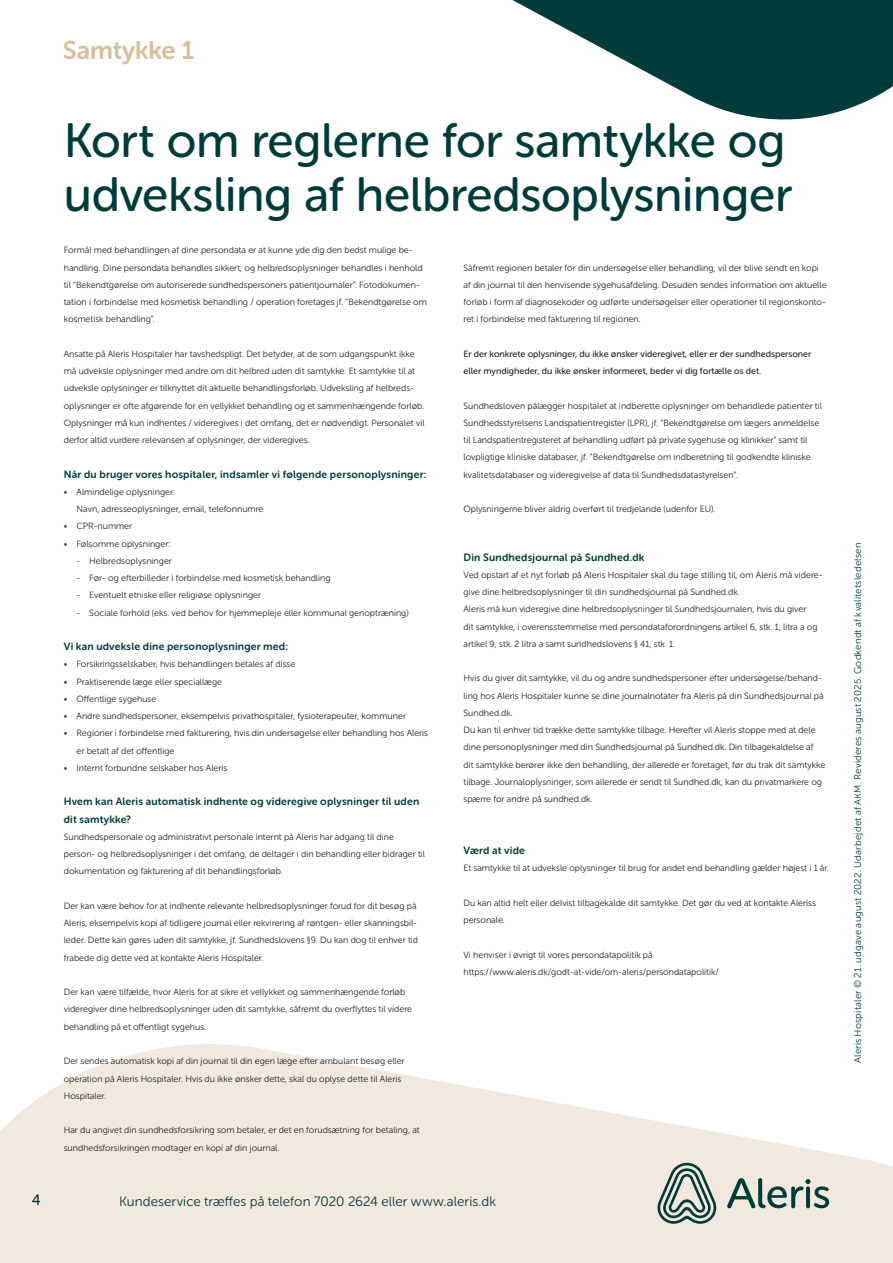
<style>
.page{position:relative;width:893px;height:1263px;background:#fff}
.page>*{position:absolute;margin:0;border:0;box-sizing:border-box;transform-origin:0 0}
.overskrift{font:48px/54px "Museo Sans Rounded 500";letter-spacing:-.01em;color:#003b3c}
.t1{font:25.5px "Museo Sans Rounded 700";letter-spacing:-.01em;color:#d7bf9c}
.t2{font:15px "Museo Sans Rounded 500";color:#003b3c}
.t3{font:13.5px "Museo Sans Rounded 300";letter-spacing:.005em;color:#003b3c}
.ml_rubrik{font:10.5px/17.2px "Museo Sans Rounded 700";letter-spacing:.02em;color:#003b3c}
.t4{font:9.75px "Museo Sans Rounded 300";letter-spacing:.02em;color:#003b3c}
.brødtekst{font:9px/17.2px "Museo Sans Rounded 300";color:#231f20}
.brødtekst_semibold{font:9px/17.2px "Museo Sans Rounded 500";color:#231f20}
.s1{color:#003b3c}
</style>
<div class="page">
<svg style="left:0;top:1044px;width:893px;height:219px;fill:#f2e9dc"></svg>
<svg style="left:727px;top:1178px;width:102px;height:30px;background:#a1afa7"></svg>
<svg style="left:655px;top:1163px;width:63px;height:61px;background:#a4b1a8"></svg>
<svg style="left:512px;top:0;width:381px;height:120px;fill:#003b3c"></svg>
<h2 class="t1" style="left:63px;top:36px;width:133px">Samtykke 1</h2>
<h3 class="t2" style="left:32px;top:1192px;width:10px">4</h3>
<p class="overskrift" style="left:64px;top:114px;width:730px">Kort om reglerne for samtykke og udveksling af helbredsoplysninger</p>
<p class="brødtekst" style="left:64px;top:242px;width:365px">Formål med behandlingen af dine persondata er at kunne yde dig den bedst mulige be&shy;handling. Dine persondata behandles sikkert, og helbredsoplysninger behandles i henhold til ”Bekendtgørelse om autoriserede sundhedspersoners patientjournaler”. Fotodokumen&shy;tation i forbindelse med kosmetisk behandling / operation foretages jf. ”Bekendtgørelse om kosmetisk behandling”.</p>
<p class="brødtekst" style="left:64px;top:345px;width:362px">Ansatte på Aleris Hospitaler har tavshedspligt. Det betyder, at de som udgangspunkt ikke må udveksle oplysninger med andre om dit helbred uden dit samtykke. Et samtykke til at udveksle oplysninger er tilknyttet dit aktuelle behandlingsforløb. Udveksling af helbreds&shy;oplysninger er ofte afgørende for en vellykket behandling og et sammenhængende forløb.<br>Oplysninger må kun indhentes / videregives i det omfang, det er nødvendigt. Personalet vil derfor altid vurdere relevansen af oplysninger, der videregives.</p>
<p class="ml_rubrik" style="left:64px;top:465px;width:364px">Når du bruger vores hospitaler, indsamler vi følgende personoplysninger:</p>
<p class="brødtekst" style="left:77px;top:483px;width:188px;text-indent:-13px"><span class="s1">•</span> Almindelige oplysninger:<br>Navn, adresseoplysninger, email, telefonnumre</p>
<p class="brødtekst" style="left:64px;top:518px;width:70px"><span class="s1">•</span> CPR-nummer</p>
<p class="brødtekst" style="left:64px;top:535px;width:108px"><span class="s1">•</span> Følsomme oplysninger:</p>
<p class="brødtekst" style="left:77px;top:552px;width:97px"><span class="s1">-</span> Helbredsoplysninger</p>
<p class="brødtekst" style="left:77px;top:569px;width:255px"><span class="s1">-</span> Før- og efterbilleder i forbindelse med kosmetisk behandling</p>
<p class="brødtekst" style="left:77px;top:587px;width:186px"><span class="s1">-</span> Eventuelt etniske eller religiøse oplysninger</p>
<p class="brødtekst" style="left:77px;top:604px;width:334px"><span class="s1">-</span> Sociale forhold (eks. ved behov for hjemmepleje eller kommunal genoptræning)</p>
<p class="ml_rubrik" style="left:64px;top:638px;width:226px">Vi kan udveksle dine personoplysninger med:</p>
<p class="brødtekst" style="left:64px;top:656px;width:233px"><span class="s1">•</span> Forsikringsselskaber, hvis behandlingen betales af disse</p>
<p class="brødtekst" style="left:64px;top:673px;width:160px"><span class="s1">•</span> Praktiserende læge eller speciallæge</p>
<p class="brødtekst" style="left:64px;top:690px;width:94px"><span class="s1">•</span> Offentlige sygehuse</p>
<p class="brødtekst" style="left:64px;top:707px;width:344px"><span class="s1">•</span> Andre sundhedspersoner, eksempelvis privathospitaler, fysioterapeuter, kommuner</p>
<p class="brødtekst" style="left:77px;top:725px;width:353px;text-indent:-13px"><span class="s1">•</span> Regioner i forbindelse med fakturering, hvis din undersøgelse eller behandling hos Aleris er betalt af det offentlige</p>
<p class="brødtekst" style="left:64px;top:759px;width:165px"><span class="s1">•</span> Internt forbundne selskaber hos Aleris</p>
<p class="ml_rubrik" style="left:64px;top:793px;width:357px">Hvem kan Aleris automatisk indhente og videregive oplysninger til uden dit samtykke?</p>
<p class="brødtekst" style="left:64px;top:828px;width:363px">Sundhedspersonale og administrativt personale internt på Aleris har adgang til dine person- og helbredsoplysninger i det omfang, de deltager i din behandling eller bidrager til dokumentation og fakturering af dit behandlingsforløb.</p>
<p class="brødtekst" style="left:64px;top:897px;width:356px">Der kan være behov for at indhente relevante helbredsoplysninger forud for dit besøg på Aleris, eksempelvis kopi af tidligere journal eller rekvirering af røntgen- eller skanningsbil&shy;leder. Dette kan gøres uden dit samtykke, jf. Sundhedslovens §9. Du kan dog til enhver tid frabede dig dette ved at kontakte Aleris Hospitaler.</p>
<p class="brødtekst" style="left:64px;top:983px;width:350px">Der kan være tilfælde, hvor Aleris for at sikre et vellykket og sammenhængende forløb videregiver dine helbredsoplysninger uden dit samtykke, såfremt du overflyttes til videre behandling på et offentligt sygehus.</p>
<p class="brødtekst" style="left:64px;top:1052px;width:342px">Der sendes automatisk kopi af din journal til din egen læge efter ambulant besøg eller operation på Aleris Hospitaler. Hvis du ikke ønsker dette, skal du oplyse dette til Aleris<br>Hospitaler.</p>
<p class="brødtekst" style="left:64px;top:1121px;width:357px">Har du angivet din sundhedsforsikring som betaler, er det en forudsætning for betaling, at sundhedsforsikringen modtager en kopi af din journal.</p>
<p class="brødtekst" style="left:463px;top:259px;width:365px">Såfremt regionen betaler for din undersøgelse eller behandling, vil der blive sendt en kopi af din journal til den henvisende sygehusafdeling. Desuden sendes information om aktuelle forløb i form af diagnosekoder og udførte undersøgelser eller operationer til regionskonto&shy;ret i forbindelse med fakturering til regionen.</p>
<p class="brødtekst_semibold" style="left:463px;top:345px;width:349px">Er der konkrete oplysninger, du ikke ønsker videregivet, eller er der sundhedspersoner eller myndigheder, du ikke ønsker informeret, beder vi dig fortælle os det.</p>
<p class="brødtekst" style="left:463px;top:397px;width:360px">Sundhedsloven pålægger hospitalet at indberette oplysninger om behandlede patienter til Sundhedsstyrelsens Landspatientregister (LPR), jf. ”Bekendtgørelse om lægers anmeldelse til Landspatientregisteret af behandling udført på private sygehuse og klinikker” samt til lovpligtige kliniske databaser, jf. ”Bekendtgørelse om indberetning til godkendte kliniske kvalitetsdatabaser og videregivelse af data til Sundhedsdatastyrelsen”.</p>
<p class="brødtekst" style="left:463px;top:500px;width:254px">Oplysningerne bliver aldrig overført til tredjelande (udenfor EU).</p>
<p class="ml_rubrik" style="left:463px;top:548px;width:182px">Din Sundhedsjournal på Sundhed.dk</p>
<p class="brødtekst" style="left:463px;top:566px;width:361px">Ved opstart af et nyt forløb på Aleris Hospitaler skal du tage stilling til, om Aleris må videre&shy;give dine helbredsoplysninger til din sundhedsjournal på Sundhed.dk.</p>
<p class="brødtekst" style="left:463px;top:601px;width:356px">Aleris må kun videregive dine helbredsoplysninger til Sundhedsjournalen, hvis du giver dit samtykke, i overensstemmelse med persondataforordningens artikel 6, stk. 1, litra a og artikel 9, stk. 2 litra a samt sundhedslovens § 41, stk. 1.</p>
<p class="brødtekst" style="left:463px;top:670px;width:362px">Hvis du giver dit samtykke, vil du og andre sundhedspersoner efter undersøgelse/behand&shy;ling hos Aleris Hospitaler kunne se dine journalnotater fra Aleris på din Sundhedsjournal på<br>Sundhed.dk.</p>
<p class="brødtekst" style="left:463px;top:721px;width:363px">Du kan til enhver tid trække dette samtykke tilbage. Herefter vil Aleris stoppe med at dele dine personoplysninger med din Sundhedsjournal på Sundhed.dk. Din tilbagekaldelse af dit samtykke berører ikke den behandling, der allerede er foretaget, før du trak dit samtykke tilbage. Journaloplysninger, som allerede er sendt til Sundhed.dk, kan du privatmarkere og spærre for andre på sundhed.dk.</p>
<p class="ml_rubrik" style="left:463px;top:842px;width:63px">Værd at vide</p>
<p class="brødtekst" style="left:463px;top:859px;width:367px">Et samtykke til at udveksle oplysninger til brug for andet end behandling gælder højest i 1 år.</p>
<p class="brødtekst" style="left:463px;top:894px;width:354px">Du kan altid helt eller delvist tilbagekalde dit samtykke. Det gør du ved at kontakte Aleriss personale.</p>
<p class="brødtekst" style="left:463px;top:946px;width:191px">Vi henviser i øvrigt til vores persondatapolitik på</p>
<p class="brødtekst" style="left:463px;top:963px;width:257px">https://www.aleris.dk/godt-at-vide/om-aleris/persondatapolitik/</p>
<h3 class="t3" style="left:119px;top:1194px;width:378px">Kundeservice træffes på telefon 7020 2624 eller www.aleris.dk</h3>
<p class="t4" style="left:852px;top:1063px;width:522px;rotate:-90deg">Aleris Hospitaler © 21. udgave august 2022. Udarbejdet af AKM. Revideres august 2025. Godkendt af kvalitetsledelsen</p>
</div>
